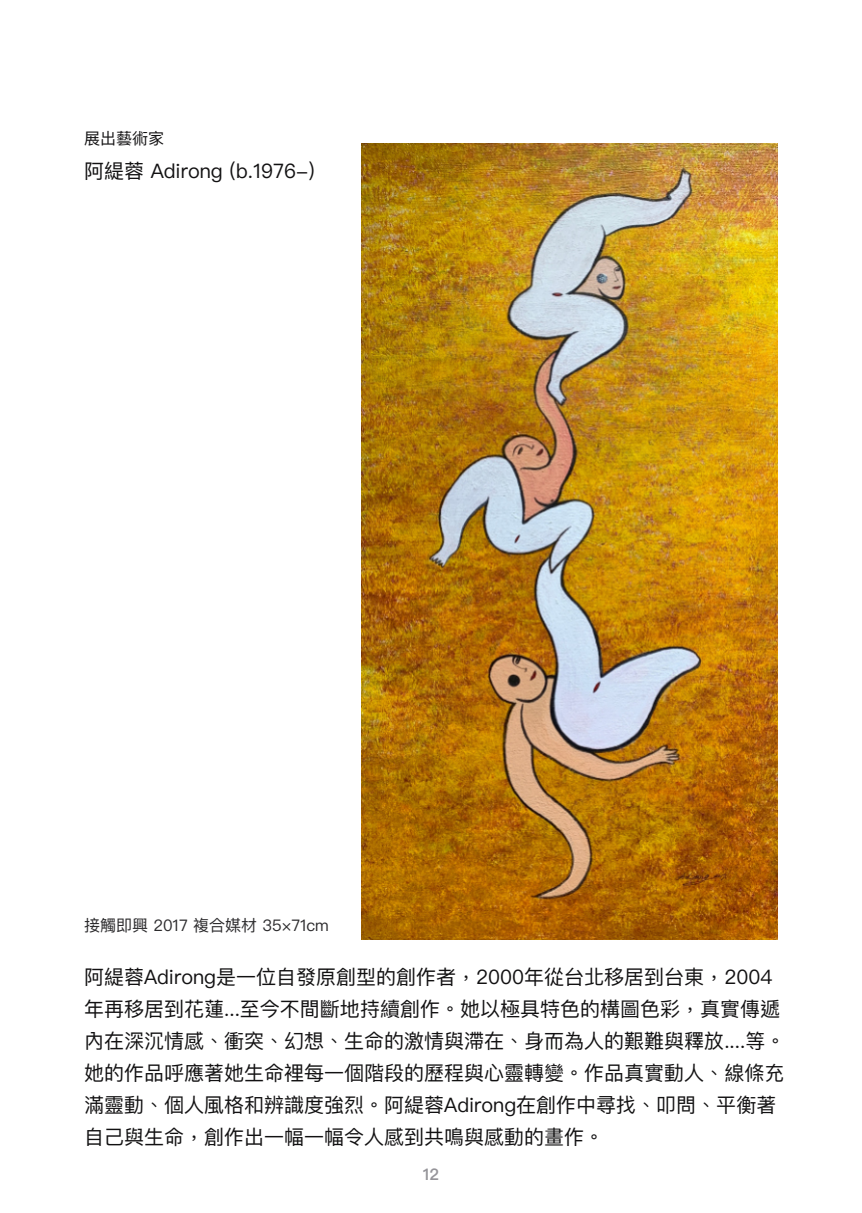
<style>
.page{position:relative;width:862px;height:1213px;background:#fff}
.page>*{position:absolute;margin:0;border:0;box-sizing:border-box;transform-origin:0 0}
.t1{font:20px/32px "Ping Fang TC";color:#121112}
.t2{font:16px "Ping Fang TC";color:#2c2b2d}
.t3{font:16px "Ping Fang TC";color:#121112}
.t4{font:600 16px "Ping Fang TC";color:#959499}
</style>
<div class="page">
<img style="left:361px;top:144px;width:416px;height:795px">
<p class="t3" style="left:84px;top:130px;width:81px">展出藝術家</p>
<p class="t1" style="left:84px;top:155px;width:232px">阿緹蓉 Adirong (b.1976-)</p>
<p class="t2" style="left:84px;top:918px;width:246px">接觸即興 2017 複合媒材 35×71cm</p>
<p class="t1" style="left:84px;top:960px;width:703px">阿緹蓉Adirong是一位自發原創型的創作者，2000年從台北移居到台東，2004年再移居到花蓮...至今不間斷地持續創作。她以極具特色的構圖色彩，真實傳遞內在深沉情感、衝突、幻想、生命的激情與滯在、身而為人的艱難與釋放....等。她的作品呼應著她生命裡每一個階段的歷程與心靈轉變。作品真實動人、線條充滿靈動、個人風格和辨識度強烈。阿緹蓉Adirong在創作中尋找、叩問、平衡著自己與生命，創作出一幅一幅令人感到共鳴與感動的畫作。</p>
<p class="t4" style="left:423px;top:1167px;width:18px">12</p>
</div>
